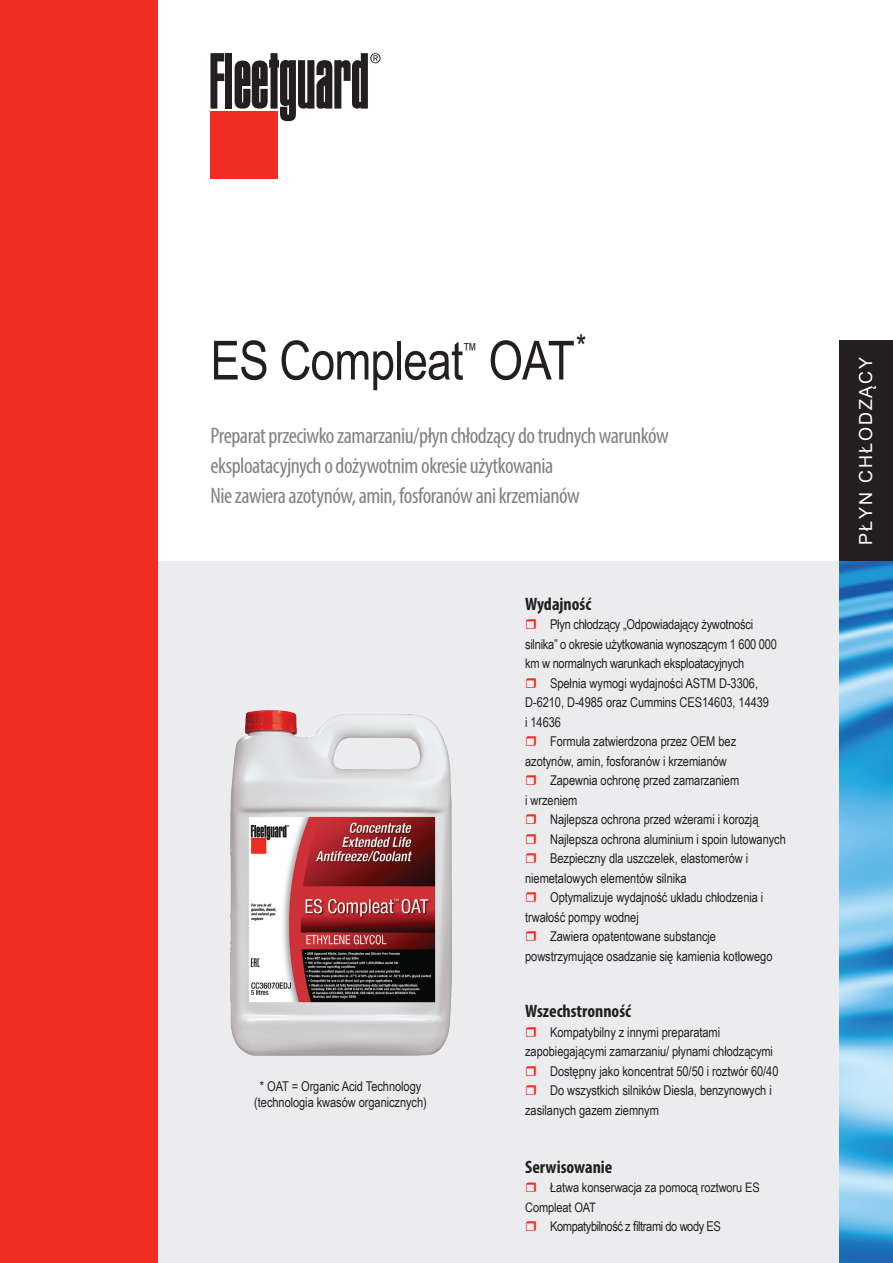
<style>
.page{position:relative;width:893px;height:1263px;background:#fff}
.page>*{position:absolute;margin:0;border:0;box-sizing:border-box;transform-origin:0 0}
.headline_short{font:54px "Arial Narrow";letter-spacing:-.015em;color:#231f20}
.headline_secondary_l{font:condensed 22.5px/30px "Myriad Pro";letter-spacing:-.02em;color:#808285}
.subhead{font:700 condensed 18px "Myriad Pro";color:#231f20}
.tab_category{font:18px "Arial";letter-spacing:.11em;color:#fff}
.headline_short-2{font:18px "Arial Narrow";color:#231f20}
.subhead-2{font:13.5px "Arial Narrow";letter-spacing:-.005em;color:#231f20}
.body_medium{font:13.5px/16.2px "Arial Narrow";letter-spacing:-.005em;color:#231f20;text-align:center}
.subhead-3{font:13.5px "Arial Narrow";letter-spacing:-.03em;color:#231f20}
.subhead-4{font:13.05px/19.5px "Arial Narrow";letter-spacing:-.01em;color:#231f20}
</style>
<div class="page">
<div style="left:157px;top:561px;width:736px;height:702px;background:#ececee"></div>
<div style="left:840px;top:340px;width:53px;height:221px;background:#231f20"></div>
<div style="left:0;top:0;width:157px;height:1263px;background:#ee2e22"></div>
<img style="left:231px;top:710px;width:221px;height:346px">
<img style="left:840px;top:561px;width:53px;height:702px">
<div style="left:210px;top:112px;width:68px;height:67px;background:#ee2e22"></div>
<div style="left:225px;top:53px;width:7px;height:56px;background:#231f20"></div>
<svg style="left:210px;top:53px;width:14px;height:56px"></svg>
<svg style="left:235px;top:53px;width:146px;height:68px"></svg>
<p class="headline_short" style="left:210px;top:321px;width:254px">ES Compleat</p>
<p class="headline_short-2" style="left:462px;top:336px;width:16px">™</p>
<p class="headline_short" style="left:488px;top:321px;width:99px">OAT<sup>*</sup></p>
<p class="headline_secondary_l" style="left:210px;top:421px;width:460px">Preparat przeciwko zamarzaniu/płyn chłodzący do trudnych warunków eksploatacyjnych o dożywotnim okresie użytkowania<br>Nie zawiera azotynów, amin, fosforanów ani krzemianów</p>
<p class="body_medium" style="left:254px;top:1078px;width:174px">* OAT = Organic Acid Technology (technologia kwasów organicznych)</p>
<p class="subhead" style="left:525px;top:592px;width:68px">Wydajność</p>
<p class="subhead-2" style="left:550px;top:614px;width:204px">Płyn chłodzący „Odpowiadający żywotności</p>
<p class="subhead-2" style="left:525px;top:634px;width:253px">silnika” o okresie użytkowania wynoszącym 1 600 000</p>
<p class="subhead-2" style="left:525px;top:653px;width:221px">km w normalnych warunkach eksploatacyjnych</p>
<p class="subhead-2" style="left:550px;top:673px;width:209px">Spełnia wymogi wydajności ASTM D-3306,</p>
<p class="subhead-2" style="left:525px;top:692px;width:245px">D-6210, D-4985 oraz Cummins CES14603, 14439</p>
<p class="subhead-2" style="left:525px;top:712px;width:37px">i 14636</p>
<p class="subhead-2" style="left:550px;top:731px;width:188px">Formuła zatwierdzona przez OEM bez</p>
<p class="subhead-2" style="left:525px;top:751px;width:203px">azotynów, amin, fosforanów i krzemianów</p>
<p class="subhead-2" style="left:550px;top:770px;width:191px">Zapewnia ochronę przed zamarzaniem</p>
<p class="subhead-2" style="left:525px;top:790px;width:54px">i wrzeniem</p>
<p class="subhead-2" style="left:550px;top:809px;width:210px">Najlepsza ochrona przed wżerami i korozją</p>
<p class="subhead-2" style="left:550px;top:829px;width:237px">Najlepsza ochrona aluminium i spoin lutowanych</p>
<p class="subhead-2" style="left:550px;top:848px;width:200px">Bezpieczny dla uszczelek, elastomerów i</p>
<p class="subhead-2" style="left:525px;top:868px;width:163px">niemetalowych elementów silnika</p>
<p class="subhead-2" style="left:550px;top:887px;width:215px">Optymalizuje wydajność układu chłodzenia i</p>
<p class="subhead-2" style="left:525px;top:907px;width:115px">trwałość pompy wodnej</p>
<p class="subhead-2" style="left:550px;top:926px;width:167px">Zawiera opatentowane substancje</p>
<p class="subhead-2" style="left:525px;top:946px;width:249px">powstrzymujące osadzanie się kamienia kotłowego</p>
<p class="subhead" style="left:525px;top:1000px;width:107px">Wszechstronność</p>
<p class="subhead-2" style="left:550px;top:1022px;width:172px">Kompatybilny z innymi preparatami</p>
<p class="subhead-2" style="left:525px;top:1041px;width:249px">zapobiegającymi zamarzaniu/ płynami chłodzącymi</p>
<p class="subhead-2" style="left:550px;top:1061px;width:230px">Dostępny jako koncentrat 50/50 i roztwór 60/40</p>
<p class="subhead-2" style="left:550px;top:1080px;width:223px">Do wszystkich silników Diesla, benzynowych i</p>
<p class="subhead-2" style="left:525px;top:1100px;width:135px">zasilanych gazem ziemnym</p>
<p class="subhead" style="left:525px;top:1155px;width:89px">Serwisowanie</p>
<p class="subhead-4" style="left:525px;top:1177px;width:236px;text-indent:25px">Łatwa konserwacja za pomocą roztworu ES<br>Compleat OAT</p>
<p class="subhead-3" style="left:550px;top:1216px;width:172px">Kompatybilność z filtrami do wody ES</p>
<p class="tab_category" style="left:853px;top:545px;width:190px;rotate:-90deg">PŁYN CHŁODZĄCY</p>
</div>
